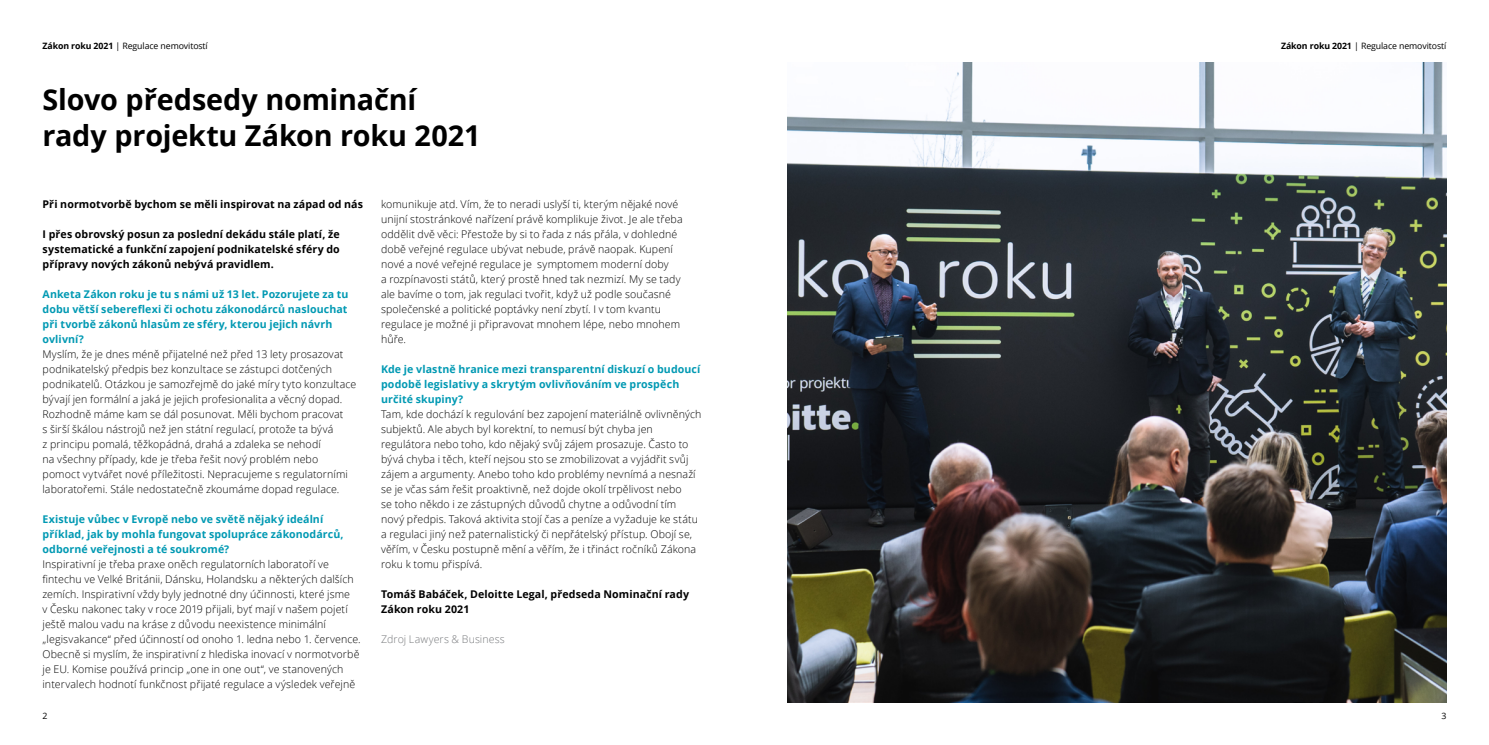
<style>
.page{position:relative;width:1489px;height:745px;background:#fff}
.page>*{position:absolute;margin:0;border:0;box-sizing:border-box;transform-origin:0 0}
.t1{font:700 28.75px/36.2px "Open Sans";letter-spacing:-.005em;color:#000}
.t2{font:300 10.62px/15px "Open Sans";letter-spacing:.01em;color:#000}
.t3{font:700 10.62px/15px "Open Sans";letter-spacing:.01em;color:#0099b3}
.t4{font:700 10.62px/15px "Open Sans";letter-spacing:.01em;color:#000;text-align:justify}
.t5{font:300 10.62px "Open Sans";letter-spacing:.005em;color:#77797c}
.t6{font:8.75px "Open Sans";letter-spacing:-.01em;color:#000}
.s1{font-weight:700}
</style>
<div class="page">
<img style="left:787px;top:63px;width:659px;height:639px">
<p class="t6" style="left:43px;top:40px;width:167px"><span class="s1">Zákon roku 2021</span> | Regulace nemovitostí</p>
<h1 class="t1" style="left:43px;top:80px;width:439px">Slovo předsedy nominační rady projektu Zákon roku 2021</h1>
<p class="t4" style="left:43px;top:196px;width:322px">Při normotvorbě bychom se měli inspirovat na západ od nás</p>
<p class="t4" style="left:43px;top:226px;width:299px">I přes obrovský posun za poslední dekádu stále platí, že systematické a funkční zapojení podnikatelské sféry do přípravy nových zákonů nebývá pravidlem.</p>
<p class="t3" style="left:43px;top:286px;width:307px">Anketa Zákon roku je tu s námi už 13 let. Pozorujete za tu dobu větší sebereflexi či ochotu zákonodárců naslouchat při tvorbě zákonů hlasům ze sféry, kterou jejich návrh ovlivní?</p>
<p class="t2" style="left:43px;top:346px;width:315px">Myslím, že je dnes méně přijatelné než před 13 lety prosazovat podnikatelský předpis bez konzultace se zástupci dotčených podnikatelů. Otázkou je samozřejmě do jaké míry tyto konzultace bývají jen formální a jaká je jejich profesionalita a věcný dopad.<br>Rozhodně máme kam se dál posunovat. Měli bychom pracovat<br>s širší škálou nástrojů než jen státní regulací, protože ta bývá<br>z principu pomalá, těžkopádná, drahá a zdaleka se nehodí<br>na všechny případy, kde je třeba řešit nový problém nebo pomoct vytvářet nové příležitosti. Nepracujeme s regulatorními laboratořemi. Stále nedostatečně zkoumáme dopad regulace.</p>
<p class="t3" style="left:43px;top:511px;width:302px">Existuje vůbec v Evropě nebo ve světě nějaký ideální příklad, jak by mohla fungovat spolupráce zákonodárců, odborné veřejnosti a té soukromé?</p>
<p class="t2" style="left:43px;top:556px;width:320px">Inspirativní je třeba praxe oněch regulatorních laboratoří ve fintechu ve Velké Británii, Dánsku, Holandsku a některých dalších zemích. Inspirativní vždy byly jednotné dny účinnosti, které jsme<br>v Česku nakonec taky v roce 2019 přijali, byť mají v našem pojetí ještě malou vadu na kráse z důvodu neexistence minimální „legisvakance“ před účinností od onoho 1. ledna nebo 1. července.<br>Obecně si myslím, že inspirativní z hlediska inovací v normotvorbě je EU. Komise používá princip „one in one out“, ve stanovených intervalech hodnotí funkčnost přijaté regulace a výsledek veřejně</p>
<p class="t6" style="left:43px;top:709px;width:7px">2</p>
<p class="t2" style="left:381px;top:196px;width:303px">komunikuje atd. Vím, že to neradi uslyší ti, kterým nějaké nové unijní stostránkové nařízení právě komplikuje život. Je ale třeba oddělit dvě věci: Přestože by si to řada z nás přála, v dohledné době veřejné regulace ubývat nebude, právě naopak. Kupení nové a nové veřejné regulace je symptomem moderní doby<br>a rozpínavosti států, který prostě hned tak nezmizí. My se tady ale bavíme o tom, jak regulaci tvořit, když už podle současné společenské a politické poptávky není zbytí. I v tom kvantu regulace je možné ji připravovat mnohem lépe, nebo mnohem hůře.</p>
<p class="t3" style="left:381px;top:361px;width:321px">Kde je vlastně hranice mezi transparentní diskuzí o budoucí podobě legislativy a skrytým ovlivňováním ve prospěch určité skupiny?</p>
<p class="t2" style="left:381px;top:406px;width:322px">Tam, kde dochází k regulování bez zapojení materiálně ovlivněných subjektů. Ale abych byl korektní, to nemusí být chyba jen regulátora nebo toho, kdo nějaký svůj zájem prosazuje. Často to bývá chyba i těch, kteří nejsou sto se zmobilizovat a vyjádřit svůj zájem a argumenty. Anebo toho kdo problémy nevnímá a nesnaží se je včas sám řešit proaktivně, než dojde okolí trpělivost nebo<br>se toho někdo i ze zástupných důvodů chytne a odůvodní tím nový předpis. Taková aktivita stojí čas a peníze a vyžaduje ke státu a regulaci jiný než paternalistický či nepřátelský přístup. Obojí se, věřím, v Česku postupně mění a věřím, že i třináct ročníků Zákona roku k tomu přispívá.</p>
<p class="t4" style="left:381px;top:586px;width:309px">Tomáš Babáček, Deloitte Legal, předseda Nominační rady<br>Zákon roku 2021</p>
<p class="t5" style="left:381px;top:632px;width:125px">Zdroj Lawyers &amp; Business</p>
<p class="t6" style="left:1280px;top:40px;width:167px"><span class="s1">Zákon roku 2021</span> | Regulace nemovitostí</p>
<p class="t6" style="left:1441px;top:709px;width:7px">3</p>
</div>
